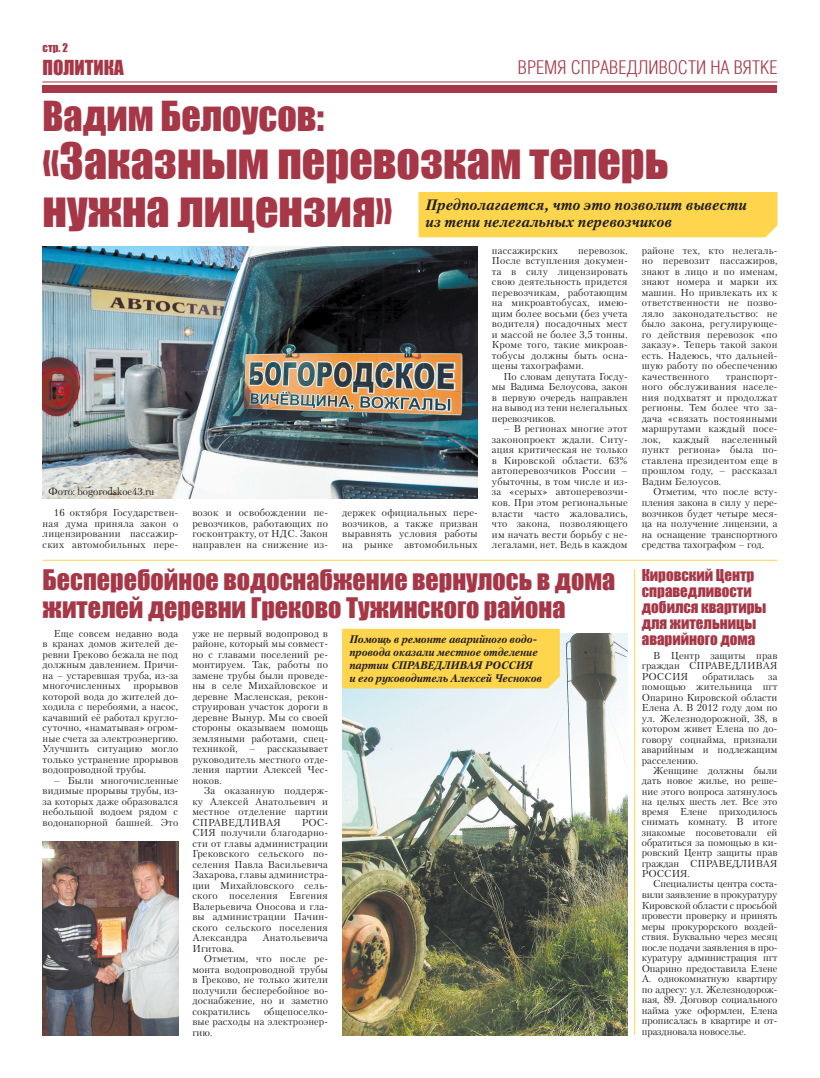
<style>
.page{position:relative;width:820px;height:1078px;background:#fff}
.page>*{position:absolute;margin:0;border:0;box-sizing:border-box;transform-origin:0 0}
.t1{font:46px/48px "Impact";color:#a63747}
.t2{font:38px "Impact";color:#a63747}
.t3{font:26px/28px "Impact";color:#a63747}
.t4{font:300 19px "Helios Cond";color:#a63747}
.t5{font:19px "Impact";color:#a63747}
.t6{font:15px/16px "Impact";color:#a63747}
.t7{font:italic 700 15px/17px "Petersburg C";color:#231f20}
.t8{font:italic 700 11px/13px "Petersburg C";letter-spacing:-.01em;color:#231f20}
.t9{font:11px "Impact";color:#a63747}
.t10{font:10px/10.5px "Petersburg C";letter-spacing:.01em;color:#231f20;text-align:justify}
</style>
<div class="page">
<div style="left:418px;top:192px;width:359px;height:45px;background:#fed54d"></div>
<div style="left:43px;top:85px;width:734px;height:8px;background:#a63747"></div>
<hr style="left:43px;top:82px;width:734px;height:1px;background:#a63747">
<img style="left:43px;top:246px;width:434px;height:252px">
<img style="left:342px;top:633px;width:285px;height:402px">
<img style="left:43px;top:841px;width:135px;height:194px">
<div style="left:342px;top:628px;width:217px;height:60px;background:#fed54d"></div>
<hr style="left:43px;top:559px;width:734px;height:1px;background:#fed54d">
<hr style="left:634px;top:569px;width:1px;height:466px;background:#fed54d">
<p class="t9" style="left:43px;top:39px;width:27px">стр. 2</p>
<h3 class="t5" style="left:43px;top:53px;width:83px">ПОЛИТИКА</h3>
<h3 class="t4" style="left:517px;top:57px;width:261px">ВРЕМЯ СПРАВЕДЛИВОСТИ НА ВЯТКЕ</h3>
<h2 class="t2" style="left:43px;top:86px;width:283px">Вадим Белоусов:</h2>
<h1 class="t1" style="left:43px;top:135px;width:627px">«Заказным перевозкам теперь нужна лицензия»</h1>
<h3 class="t7" style="left:425px;top:196px;width:323px">Предполагается, что это позволит вывести из тени нелегальных перевозчиков</h3>
<p class="t10" style="left:48px;top:486px;width:108px">Фото: bogorodskoe43.ru</p>
<p class="t10" style="left:43px;top:507px;width:137px;text-indent:11px">16 октября Государствен&shy;ная дума приняла закон о лицензировании пассажир&shy;ских автомобильных пере-</p>
<p class="t10" style="left:192px;top:507px;width:137px">возок и освобождении пе&shy;ревозчиков, работающих по госконтракту, от НДС. Закон направлен на снижение из-</p>
<p class="t10" style="left:342px;top:507px;width:137px">держек официальных пере&shy;возчиков, а также призван выравнять условия работы на рынке автомобильных</p>
<p class="t10" style="left:492px;top:245px;width:137px;text-indent:86px">перевозок.<br>После вступления докумен&shy;та в силу лицензировать свою деятельность придется перевозчикам, работающим на микроавтобусах, имею&shy;щим более восьми (без учета водителя) посадочных мест и массой не более 3,5 тонны.<br>Кроме того, такие микроав&shy;тобусы должны быть осна&shy;щены тахографами.</p>
<p class="t10" style="left:492px;top:371px;width:137px;text-indent:11px">По словам депутата Госду&shy;мы Вадима Белоусова, закон в первую очередь направлен на вывод из тени нелегальных перевозчиков.</p>
<p class="t10" style="left:492px;top:423px;width:137px;text-indent:11px">– В регионах многие этот законопроект ждали. Ситу&shy;ация критическая не только в Кировской области. 63% автоперевозчиков России – убыточны, в том числе и из&shy;за «серых» автоперевозчи&shy;ков. При этом региональные власти часто жаловались, что закона, позволяющего им начать вести борьбу с не&shy;легалами, нет. Ведь в каждом</p>
<p class="t10" style="left:492px;top:245px;width:68px">пассажирских</p>
<h3 class="t3" style="left:43px;top:564px;width:574px">Бесперебойное водоснабжение вернулось в дома жителей деревни Греково Тужинского района</h3>
<p class="t8" style="left:349px;top:632px;width:194px">Помощь в ремонте аварийного водо&shy;провода оказали местное отделение партии СПРАВЕДЛИВАЯ РОССИЯ<br>и его руководитель Алексей Чесноков</p>
<p class="t10" style="left:192px;top:627px;width:137px">уже не первый водопровод в районе, который мы совмест&shy;но с главами поселений ре&shy;монтируем. Так, работы по замене трубы были проведе&shy;ны в селе Михайловское и деревне Масленская, рекон&shy;струирован участок дороги в деревне Вынур. Мы со своей стороны оказываем помощь земляными работами, спец&shy;техникой, – рассказывает руководитель местного отде&shy;ления партии Алексей Чес&shy;ноков.</p>
<p class="t10" style="left:192px;top:785px;width:137px;text-indent:11px">За оказанную поддерж&shy;ку Алексей Анатольевич и местное отделение партии СПРАВЕДЛИВАЯ</p>
<p class="t10" style="left:43px;top:627px;width:137px;text-indent:11px">Еще совсем недавно вода в кранах домов жителей де&shy;ревни Греково бежала не под должным давлением. Причи&shy;на – устаревшая труба, из-за многочисленных</p>
<p class="t10" style="left:43px;top:680px;width:137px;text-indent:91px">прорывов которой вода до жителей до&shy;ходила с перебоями, а насос, качавший её работал кругло&shy;суточно, «наматывая» огром&shy;ные счета за электроэнергию.<br>Улучшить ситуацию могло только устранение прорывов водопроводной трубы.</p>
<p class="t10" style="left:43px;top:774px;width:137px;text-indent:11px">– Были многочисленные видимые прорывы трубы, из&shy;за которых даже образовался небольшой водоем рядом с водонапорной башней. Это</p>
<p class="t10" style="left:192px;top:816px;width:137px;text-indent:109px">РОС-СИЯ получили благодарно&shy;сти от главы администрации Грековского сельского по&shy;селения Павла Васильевича Захарова, главы администра&shy;ции Михайловского сель&shy;ского поселения Евгения Валерьевича Оносова и гла&shy;вы администрации Пачин&shy;ского сельского поселения Александра</p>
<p class="t10" style="left:262px;top:932px;width:67px">Анатольевича</p>
<p class="t10" style="left:192px;top:942px;width:43px">Игитова.</p>
<p class="t10" style="left:204px;top:953px;width:126px">Отметим, что после ре-</p>
<p class="t10" style="left:192px;top:963px;width:137px">монта водопроводной трубы</p>
<p class="t10" style="left:192px;top:974px;width:137px">в Греково, не только жители</p>
<p class="t10" style="left:192px;top:984px;width:137px">получили бесперебойное во-</p>
<p class="t10" style="left:192px;top:995px;width:137px">доснабжение, но и заметно</p>
<p class="t10" style="left:192px;top:1005px;width:59px">сократились</p>
<p class="t10" style="left:192px;top:1005px;width:137px;text-indent:72px">общепоселко&shy;вые расходы на электроэнер&shy;гию.</p>
<p class="t10" style="left:641px;top:245px;width:137px">районе тех, кто нелегаль&shy;но перевозит пассажиров, знают в лицо и по именам, знают номера и марки их машин. Но привлекать их к ответственности не позво&shy;ляло законодательство: не было закона, регулирующе&shy;го действия перевозок «по заказу». Теперь такой закон есть. Надеюсь, что дальней&shy;шую работу по обеспечению качественного</p>
<p class="t10" style="left:641px;top:371px;width:137px;text-indent:84px">транспорт&shy;ного обслуживания населе&shy;ния подхватят и продолжат регионы. Тем более что за&shy;дача «связать постоянными маршрутами каждый посе&shy;лок, каждый населенный пункт региона» была по&shy;ставлена президентом еще в прошлом году, – рассказал Вадим Белоусов.</p>
<p class="t10" style="left:641px;top:486px;width:137px;text-indent:11px">Отметим, что после всту&shy;пления закона в силу у пере&shy;возчиков будет четыре меся&shy;ца на получение лицензии, а на оснащение транспортного средства тахографом – год.</p>
<h3 class="t6" style="left:641px;top:566px;width:126px">Кировский Центр справедливости добился квартиры для жительницы аварийного дома</h3>
<p class="t10" style="left:641px;top:649px;width:137px;text-indent:11px">В Центр защиты прав граждан СПРАВЕДЛИВАЯ РОССИЯ</p>
<p class="t10" style="left:702px;top:670px;width:53px">обратилась</p>
<p class="t10" style="left:641px;top:670px;width:137px;text-indent:126px">за помощью жительница пгт Опарино Кировской области Елена А. В 2012 году дом по ул. Железнодорожной, 38, в котором живет Елена по до&shy;говору соцнайма, признали аварийным и подлежащим расселению.</p>
<p class="t10" style="left:641px;top:765px;width:137px;text-indent:11px">Женщине должны были дать новое жилье, но реше&shy;ние этого вопроса затянулось на целых шесть лет. Все это время Елене приходилось снимать комнату. В итоге знакомые посоветовали ей обратиться за помощью в ки&shy;ровский Центр защиты прав граждан СПРАВЕДЛИВАЯ РОССИЯ.</p>
<p class="t10" style="left:641px;top:878px;width:137px;text-indent:11px">Специалисты центра соста&shy;вили заявление в прокуратуру Кировской области с просьбой провести проверку и принять меры прокурорского воздей&shy;ствия. Буквально через месяц после подачи заявления в про&shy;куратуру администрация пгт Опарино предоставила Елене А. однокомнатную квартиру по адресу: ул. Железнодорож&shy;ная, 89. Договор социального найма уже оформлен, Елена прописалась в квартире и от&shy;праздновала новоселье.</p>
</div>
